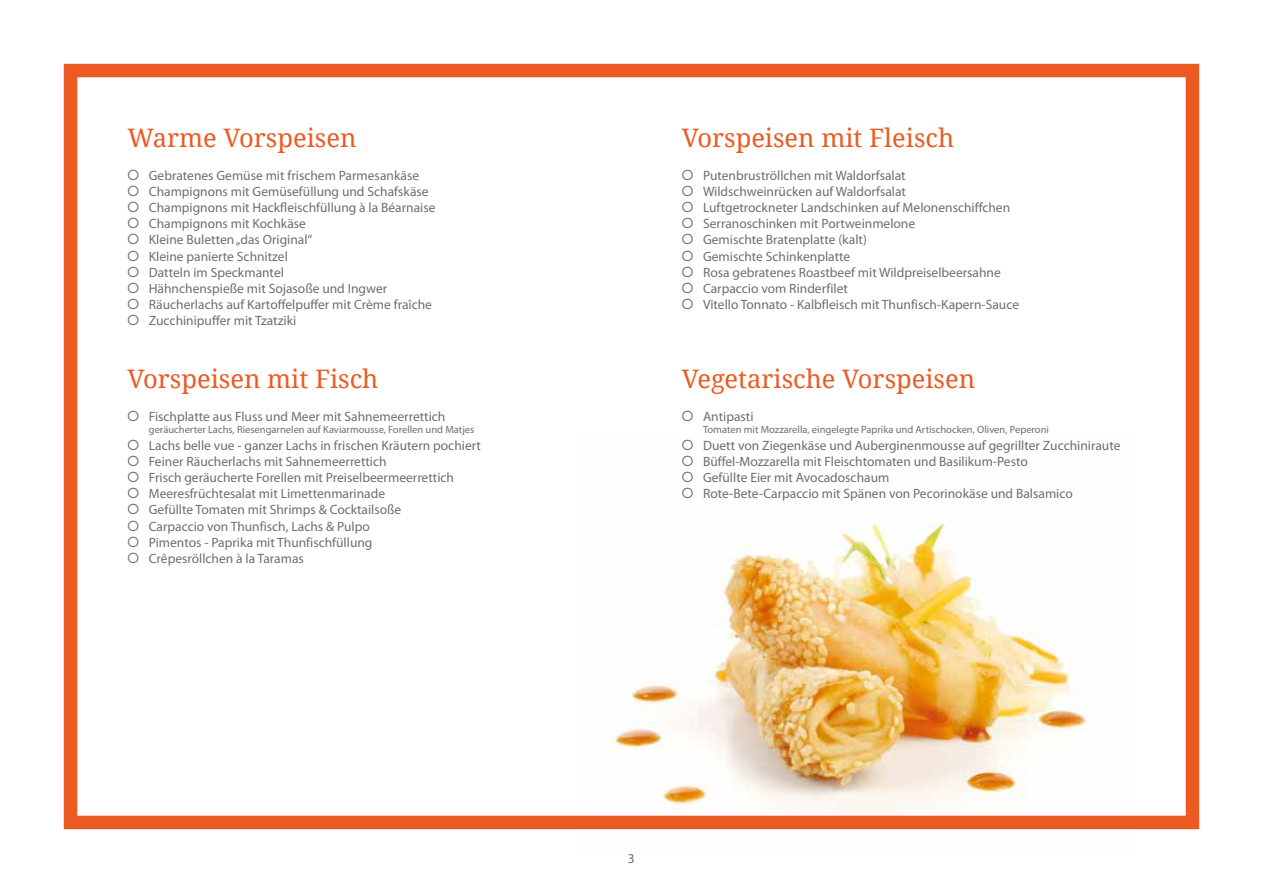
<style>
.page{position:relative;width:1263px;height:893px;background:#fff}
.page>*{position:absolute;margin:0;border:0;box-sizing:border-box;transform-origin:0 0}
.t1{font:25.5px "Droid Serif";color:#eb5a22}
.t2{font:13.5px/16.2px "Myriad Pro";color:#6e6e6e}
.t3{font:10.5px "Myriad Pro";color:#6e6e6e}
.s1{font-family:"Futura Std"}
</style>
<div class="page">
<img style="left:577px;top:523px;width:556px;height:307px">
<div style="left:64px;top:64px;width:1135px;height:765px;border:14px solid #eb5a22"></div>
<h1 class="t1" style="left:128px;top:122px;width:230px">Warme Vorspeisen</h1>
<p class="t2" style="left:128px;top:167px;width:309px"><span class="s1">O</span> Gebratenes Gemüse mit frischem Parmesankäse<br><span class="s1">O</span> Champignons mit Gemüsefüllung und Schafskäse <span class="s1">O</span> Champignons mit Hackfleischfüllung à la Béarnaise <span class="s1">O</span> Champignons mit Kochkäse<br><span class="s1">O</span> Kleine Buletten „das Original“<br><span class="s1">O</span> Kleine panierte Schnitzel<br><span class="s1">O</span> Datteln im Speckmantel<br><span class="s1">O</span> Hähnchenspieße mit Sojasoße und Ingwer<br><span class="s1">O</span> Räucherlachs auf Kartoffelpuffer mit Crème fraîche <span class="s1">O</span> Zucchinipuffer mit Tzatziki</p>
<h1 class="t1" style="left:128px;top:363px;width:252px">Vorspeisen mit Fisch</h1>
<p class="t2" style="left:128px;top:408px;width:319px"><span class="s1">O</span> Fischplatte aus Fluss und Meer mit Sahnemeerrettich</p>
<p class="t3" style="left:149px;top:423px;width:327px">geräucherter Lachs, Riesengarnelen auf Kaviarmousse, Forellen und Matjes</p>
<p class="t2" style="left:128px;top:437px;width:355px"><span class="s1">O</span> Lachs belle vue - ganzer Lachs in frischen Kräutern pochiert <span class="s1">O</span> Feiner Räucherlachs mit Sahnemeerrettich<br><span class="s1">O</span> Frisch geräucherte Forellen mit Preiselbeermeerrettich<br><span class="s1">O</span> Meeresfrüchtesalat mit Limettenmarinade<br><span class="s1">O</span> Gefüllte Tomaten mit Shrimps &amp; Cocktailsoße<br><span class="s1">O</span> Carpaccio von Thunfisch, Lachs &amp; Pulpo<br><span class="s1">O</span> Pimentos - Paprika mit Thunfischfüllung<br><span class="s1">O</span> Crêpesröllchen à la Taramas</p>
<h1 class="t1" style="left:682px;top:122px;width:274px">Vorspeisen mit Fleisch</h1>
<p class="t2" style="left:682px;top:167px;width:339px"><span class="s1">O</span> Putenbruströllchen mit Waldorfsalat<br><span class="s1">O</span> Wildschweinrücken auf Waldorfsalat<br><span class="s1">O</span> Luftgetrockneter Landschinken auf Melonenschiffchen <span class="s1">O</span> Serranoschinken mit Portweinmelone<br><span class="s1">O</span> Gemischte Bratenplatte (kalt)<br><span class="s1">O</span> Gemischte Schinkenplatte<br><span class="s1">O</span> Rosa gebratenes Roastbeef mit Wildpreiselbeersahne<br><span class="s1">O</span> Carpaccio vom Rinderfilet<br><span class="s1">O</span> Vitello Tonnato - Kalbfleisch mit Thunfisch-Kapern-Sauce</p>
<h1 class="t1" style="left:682px;top:363px;width:295px">Vegetarische Vorspeisen</h1>
<p class="t2" style="left:682px;top:408px;width:73px"><span class="s1">O</span> Antipasti</p>
<p class="t3" style="left:703px;top:423px;width:347px">Tomaten mit Mozzarella, eingelegte Paprika und Artischocken, Oliven, Peperoni</p>
<p class="t2" style="left:682px;top:437px;width:440px"><span class="s1">O</span> Duett von Ziegenkäse und Auberginenmousse auf gegrillter Zucchiniraute <span class="s1">O</span> Büffel-Mozzarella mit Fleischtomaten und Basilikum-Pesto<br><span class="s1">O</span> Gefüllte Eier mit Avocadoschaum<br><span class="s1">O</span> Rote-Bete-Carpaccio mit Spänen von Pecorinokäse und Balsamico</p>
<p class="t2" style="left:628px;top:850px;width:8px">3</p>
</div>
